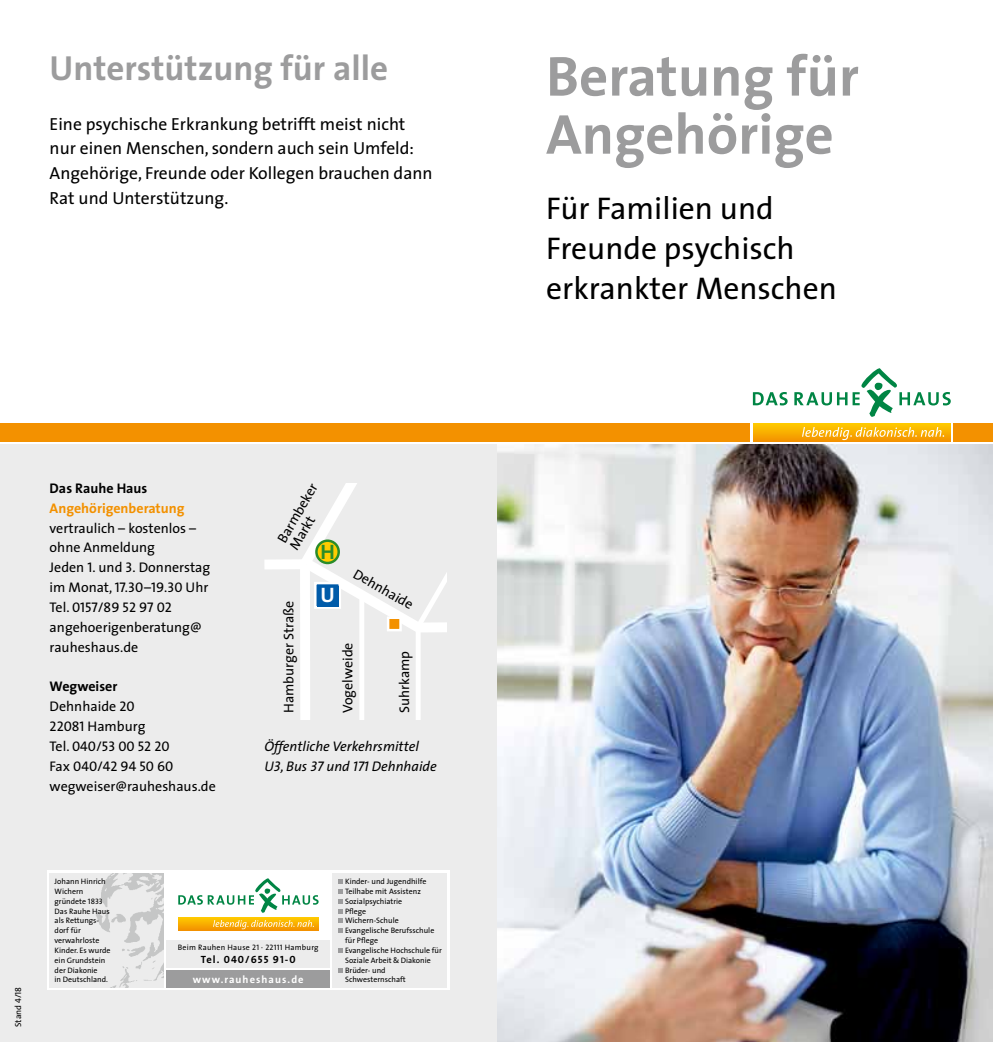
<style>
.page{position:relative;width:993px;height:1042px;background:#fff}
.page>*{position:absolute;margin:0;border:0;box-sizing:border-box;transform-origin:0 0}
.t1{font:700 56.7px/58.1px "The Sans";color:#9c9c9d}
.t2{font:700 35px "The Sans";color:#9c9c9d}
.t3{font:31.5px/40.2px "The Sans";color:#000}
.t4{font:700 21px "The Sans";color:#fff}
.t5{font:700 21px "The Sans";color:#298c29}
.t6{font:17.5px/24.8px "The Sans";color:#000}
.t7{font:14px/19.8px "The Sans";color:#000}
.t8{font:italic 14px/19.8px "The Sans";color:#000}
.t9{font:14px/19.8px "The Sans Caps";color:#000}
.t10{font:700 14px "The Sans";color:#f39100}
.t11{font:700 14px "The Sans";color:#000}
.t12{font:700 10.5px "The Sans";letter-spacing:.1em;color:#fff}
.t13{font:10.5px "The Sans Bold Caps";letter-spacing:.1em;color:#000}
.t14{font:8.75px "The Sans";color:#000}
.t15{font:7.88px/9.8px "The Sans";color:#000}
.t16{font:7.88px "The Sans";letter-spacing:.03em;color:#000}
.s1{font-family:"The Sans Caps"}
.s2{font-family:"The Sans"}
.s3{font-weight:700}
.s4{font-family:"The Sans";font-weight:700}
</style>
<div class="page">
<img style="left:496px;top:444px;width:496px;height:598px">
<div style="left:0;top:444px;width:496px;height:598px;background:#ececec"></div>
<svg style="left:47px;top:871px;width:402px;height:119px;background:#f8f8f8"></svg>
<div style="left:166px;top:873px;width:164px;height:62px;background:#fff"></div>
<div style="left:166px;top:940px;width:164px;height:27px;background:#ececec"></div>
<hr style="left:178px;top:917px;width:140px;height:1px;background:#ffcb00">
<hr style="left:178px;top:918px;width:140px;height:1px;background:#fec700">
<hr style="left:178px;top:919px;width:140px;height:1px;background:#fdc300">
<hr style="left:178px;top:920px;width:140px;height:1px;background:#fcbe00">
<hr style="left:178px;top:921px;width:140px;height:1px;background:#fbba00">
<hr style="left:178px;top:922px;width:140px;height:1px;background:#fab500">
<hr style="left:178px;top:923px;width:140px;height:1px;background:#f9b000">
<hr style="left:178px;top:924px;width:140px;height:1px;background:#f8ac00">
<hr style="left:178px;top:925px;width:140px;height:1px;background:#f7a700">
<hr style="left:178px;top:926px;width:140px;height:1px;background:#f6a200">
<hr style="left:178px;top:927px;width:140px;height:1px;background:#f59d00">
<hr style="left:178px;top:928px;width:140px;height:1px;background:#f49800">
<hr style="left:178px;top:929px;width:140px;height:1px;background:#f49400">
<hr style="left:178px;top:930px;width:140px;height:1px;background:#f39100">
<svg style="left:213px;top:920px;width:101px;height:9px"></svg>
<svg style="left:178px;top:878px;width:140px;height:35px"></svg>
<div style="left:166px;top:970px;width:164px;height:17px;background:#9c9c9d"></div>
<div style="left:50px;top:873px;width:114px;height:114px;background:#ececec"></div>
<img style="left:96px;top:873px;width:68px;height:114px">
<div style="left:332px;top:873px;width:114px;height:114px;background:#ececec"></div>
<svg style="left:338px;top:879px;width:4px;height:54px"></svg>
<svg style="left:338px;top:948px;width:4px;height:5px"></svg>
<svg style="left:338px;top:968px;width:4px;height:4px"></svg>
<div style="left:0;top:423px;width:992px;height:19px;background:#f39100"></div>
<div style="left:750px;top:367px;width:202px;height:76px;background:#fff"></div>
<hr style="left:752px;top:423px;width:198px;height:1px;background:#fc0">
<hr style="left:752px;top:424px;width:198px;height:1px;background:#fec900">
<hr style="left:752px;top:425px;width:198px;height:1px;background:#fec600">
<hr style="left:752px;top:426px;width:198px;height:1px;background:#fdc300">
<hr style="left:752px;top:427px;width:198px;height:1px;background:#fcc000">
<hr style="left:752px;top:428px;width:198px;height:1px;background:#fcbd00">
<hr style="left:752px;top:429px;width:198px;height:1px;background:#fbba00">
<hr style="left:752px;top:430px;width:198px;height:1px;background:#fab600">
<hr style="left:752px;top:431px;width:198px;height:1px;background:#fab300">
<hr style="left:752px;top:432px;width:198px;height:1px;background:#f9b000">
<hr style="left:752px;top:433px;width:198px;height:1px;background:#f8ac00">
<hr style="left:752px;top:434px;width:198px;height:1px;background:#f8a900">
<hr style="left:752px;top:435px;width:198px;height:1px;background:#f7a500">
<hr style="left:752px;top:436px;width:198px;height:1px;background:#f6a200">
<hr style="left:752px;top:437px;width:198px;height:1px;background:#f69f00">
<hr style="left:752px;top:438px;width:198px;height:1px;background:#f59b00">
<hr style="left:752px;top:439px;width:198px;height:1px;background:#f49800">
<hr style="left:752px;top:440px;width:198px;height:1px;background:#f49400">
<hr style="left:752px;top:441px;width:198px;height:1px;background:#f39100">
<svg style="left:802px;top:427px;width:141px;height:13px"></svg>
<svg style="left:752px;top:392px;width:35px;height:13px"></svg>
<svg style="left:794px;top:368px;width:156px;height:49px"></svg>
<div style="left:359px;top:594px;width:5px;height:131px;background:#fff"></div>
<div style="left:415px;top:623px;width:5px;height:99px;background:#fff"></div>
<div style="left:300px;top:564px;width:10px;height:163px;background:#fff"></div>
<div style="left:264px;top:559px;width:42px;height:10px;background:#fff"></div>
<svg style="left:302px;top:483px;width:145px;height:158px"></svg>
<div style="left:271px;top:721px;width:200px;height:14px;background:#ececec"></div>
<h2 class="t2" style="left:50px;top:39px;width:340px">Unterstützung für alle</h2>
<h3 class="t6" style="left:50px;top:111px;width:384px">Eine psychische Erkrankung betrifft meist nicht nur einen Menschen, sondern auch sein Umfeld:<br>Angehörige, Freunde oder Kollegen brauchen dann Rat und Unterstützung.</h3>
<h3 class="t11" style="left:50px;top:476px;width:99px">Das Rauhe Haus</h3>
<h3 class="t10" style="left:50px;top:496px;width:136px">Angehörigenberatung</h3>
<h3 class="t7" style="left:50px;top:517px;width:162px">vertraulich – kostenlos – ohne Anmeldung<br>Jeden <span class="s1">1.</span> und <span class="s1">3.</span> Donnerstag im Monat, <span class="s1">17.30–19.30</span> Uhr</h3>
<h3 class="t9" style="left:50px;top:597px;width:124px"><span class="s2">Tel.</span> 0157/89 52 97 02</h3>
<h3 class="t7" style="left:50px;top:617px;width:154px">angehoerigenberatung@ rauheshaus.de</h3>
<h3 class="t7" style="left:50px;top:676px;width:97px"><span class="s3">Wegweiser<br></span>Dehnhaide <span class="s1">20<br>22081</span> Hamburg</h3>
<h3 class="t9" style="left:50px;top:736px;width:125px"><span class="s2">Tel.</span> 040/53 00 52 20<br><span class="s2">Fax</span> 040/42 94 50 60</h3>
<h3 class="t7" style="left:50px;top:775px;width:167px">wegweiser@rauheshaus.de</h3>
<h3 class="t7" style="left:274px;top:538px;width:68px;line-height:14px;rotate:-60deg">Barmbeker<br>Markt</h3>
<h3 class="t5" style="left:320px;top:534px;width:16px">H</h3>
<h3 class="t7" style="left:359px;top:563px;width:68px;rotate:30deg">Dehnhaide</h3>
<h3 class="t4" style="left:320px;top:577px;width:16px">U</h3>
<h3 class="t7" style="left:278px;top:713px;width:114px;rotate:-90deg">Hamburger Straße</h3>
<h3 class="t7" style="left:337px;top:713px;width:72px;rotate:-90deg">Vogelweide</h3>
<h3 class="t7" style="left:394px;top:713px;width:64px;rotate:-90deg">Suhrkamp</h3>
<h3 class="t8" style="left:264px;top:736px;width:174px">Öffentliche Verkehrsmittel<br>U<span class="s1">3</span>, Bus <span class="s1">37</span> und <span class="s1">171</span> Dehnhaide</h3>
<p class="t14" style="left:11px;top:1027px;width:42px;rotate:-90deg">Stand <span class="s1">4/18</span></p>
<p class="t15" style="left:55px;top:876px;width:57px">Johann Hinrich<br>Wichern gründete <span class="s1">1833<br></span>Das Rauhe Haus als Rettungs&shy;dorf für verwahrloste<br>Kinder. Es wurde ein Grundstein der Diakonie<br>in Deutschland.</p>
<p class="t16" style="left:178px;top:941px;width:142px">Beim Rauhen Hause <span class="s1">21 · 22111</span> Hamburg</p>
<h3 class="t13" style="left:201px;top:951px;width:96px"><span class="s4">Tel.</span> 040/655 91-0</h3>
<h3 class="t12" style="left:193px;top:970px;width:112px">www.rauheshaus.de</h3>
<p class="t15" style="left:345px;top:876px;width:98px">Kinder- und Jugendhilfe<br>Teilhabe mit Assistenz<br>Sozialpsychiatrie<br>Pflege<br>Wichern-Schule<br>Evangelische Berufsschule für Pflege<br>Evangelische Hochschule für<br>Soziale Arbeit &amp; Diakonie<br>Brüder- und<br>Schwesternschaft</p>
<h1 class="t1" style="left:546px;top:46px;width:314px">Beratung für<br>Angehörige</h1>
<h3 class="t3" style="left:546px;top:187px;width:292px">Für Familien und<br>Freunde psychisch erkrankter Menschen</h3>
</div>
